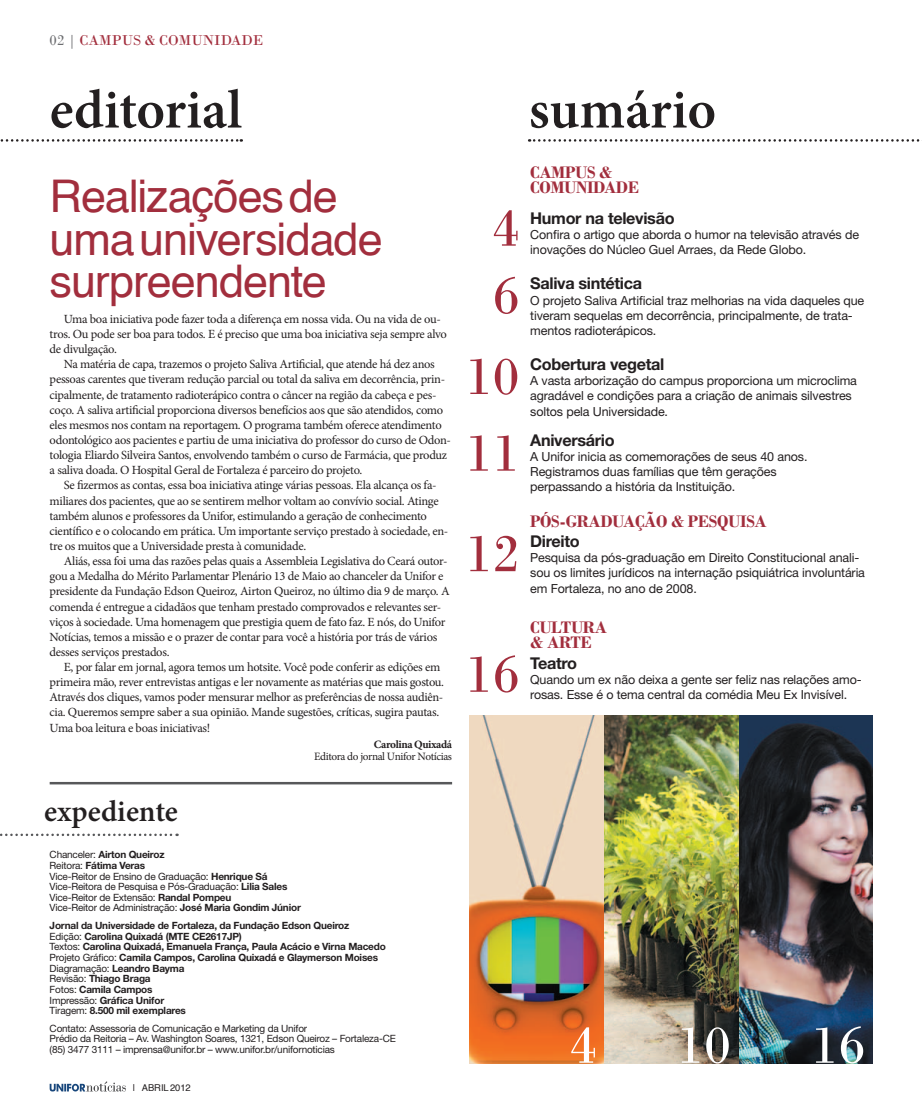
<style>
.page{position:relative;width:922px;height:1117px;background:#fff}
.page>*{position:absolute;margin:0;border:0;box-sizing:border-box;transform-origin:0 0}
.t1{font:600 55px "Minion Pro";color:#231f20}
.t2{font:55px "Bodoni";color:#a22e3d}
.t3{font:55px "Bodoni";color:#fff}
.t4{font:45px/42.5px "Helvetica";letter-spacing:-.025em;color:#a22e3d}
.t5{font:600 30px "Minion Pro";color:#231f20}
.t6{font:700 17.5px/15.1px "Bodoni";letter-spacing:-.02em;color:#a22e3d}
.t7{font:700 16.25px "Helvetica Neue";letter-spacing:-.02em;color:#231f20}
.t8{font:15px "Bodoni";color:#a22e3d}
.t9{font:12.5px/15.1px "Minion Pro";letter-spacing:-.025em;color:#231f20}
.t10{font:12.5px/15.1px "Helvetica Neue";letter-spacing:-.01em;color:#231f20}
.t11{font:11.25px "Minion Pro";letter-spacing:-.035em;color:#231f20}
.t12{font:700 11.25px "Minion Pro";letter-spacing:-.035em;color:#231f20}
.t13{font:10px/10.6px "Helvetica Neue";letter-spacing:-.02em;color:#231f20}
.t14{font:700 10px/10.6px "Helvetica Neue";letter-spacing:-.02em;color:#231f20}
.t15{font:9.38px "Helvetica";color:#231f20}
.s1{color:#6c6d70}
.s2{font-weight:700}
.s3{font-weight:400}
</style>
<div class="page">
<svg style="left:50px;top:1081px;width:76px;height:10px"></svg>
<img style="left:470px;top:715px;width:402px;height:348px">
<svg style="left:529px;top:139px;width:393px;height:3px"></svg>
<svg style="left:0;top:139px;width:242px;height:3px"></svg>
<hr style="left:50px;top:781px;width:402px;height:3px;background:#57585a">
<svg style="left:0;top:833px;width:177px;height:2px"></svg>
<p class="t8" style="left:50px;top:31px;width:215px"><span class="s1">02 |</span> CAMPUS &amp; COMUNIDADE</p>
<h1 class="t1" style="left:50px;top:72px;width:194px">editorial</h1>
<h1 class="t1" style="left:528px;top:72px;width:189px">sumário</h1>
<h3 class="t6" style="left:530px;top:165px;width:110px">CAMPUS &amp;<br>COMUNIDADE</h3>
<h3 class="t7" style="left:530px;top:208px;width:146px">Humor na televisão</h3>
<p class="t10" style="left:530px;top:226px;width:330px">Confira o artigo que aborda o humor na televisão através de inovações do Núcleo Guel Arraes, da Rede Globo.</p>
<h3 class="t7" style="left:530px;top:273px;width:113px">Saliva sintética</h3>
<p class="t10" style="left:530px;top:292px;width:335px">O projeto Saliva Artificial traz melhorias na vida daqueles que tiveram sequelas em decorrência, principalmente, de trata&shy;mentos radioterápicos.</p>
<h3 class="t7" style="left:530px;top:354px;width:136px">Cobertura vegetal</h3>
<p class="t10" style="left:530px;top:373px;width:328px">A vasta arborização do campus proporciona um microclima agradável e condições para a criação de animais silvestres soltos pela Universidade.</p>
<h3 class="t7" style="left:530px;top:430px;width:86px">Aniversário</h3>
<p class="t10" style="left:530px;top:448px;width:279px">A Unifor inicia as comemorações de seus 40 anos.<br>Registramos duas famílias que têm gerações perpassando a história da Instituição.</p>
<h3 class="t6" style="left:530px;top:513px;width:238px">PÓS-GRADUAÇÃO &amp; PESQUISA</h3>
<h3 class="t7" style="left:530px;top:531px;width:51px">Direito</h3>
<p class="t10" style="left:530px;top:550px;width:336px">Pesquisa da pós-graduação em Direito Constitucional anali&shy;sou os limites jurídicos na internação psiquiátrica involuntária em Fortaleza, no ano de 2008.</p>
<h3 class="t6" style="left:530px;top:619px;width:78px">CULTURA &amp; ARTE</h3>
<h3 class="t7" style="left:530px;top:652px;width:48px">Teatro</h3>
<p class="t10" style="left:530px;top:671px;width:333px">Quando um ex não deixa a gente ser feliz nas relações amo&shy;rosas. Esse é o tema central da comédia Meu Ex Invisível.</p>
<h2 class="t4" style="left:50px;top:174px;width:334px">Realizações de uma universidade surpreendente</h2>
<h1 class="t2" style="left:492px;top:195px;width:28px">4</h1>
<h1 class="t2" style="left:492px;top:263px;width:28px">6</h1>
<p class="t9" style="left:50px;top:311px;width:398px;text-indent:14px">Uma boa iniciativa pode fazer toda a diferença em nossa vida. Ou na vida de ou&shy;tros. Ou pode ser boa para todos. E é preciso que uma boa iniciativa seja sempre alvo de divulgação.</p>
<p class="t9" style="left:50px;top:357px;width:403px;text-indent:14px">Na matéria de capa, trazemos o projeto Saliva Artificial, que atende há dez anos pessoas carentes que tiveram redução parcial ou total da saliva em decorrência, prin&shy;cipalmente, de tratamento radioterápico contra o câncer na região da cabeça e pes&shy;coço. A saliva artificial proporciona diversos benefícios aos que são atendidos, como eles mesmos nos contam na reportagem. O programa também oferece atendimento odontológico aos pacientes e partiu de uma iniciativa do professor do curso de Odon&shy;tologia Eliardo Silveira Santos, envolvendo também o curso de Farmácia, que produz a saliva doada. O Hospital Geral de Fortaleza é parceiro do projeto.</p>
<p class="t9" style="left:50px;top:478px;width:400px;text-indent:14px">Se fizermos as contas, essa boa iniciativa atinge várias pessoas. Ela alcança os fa&shy;miliares dos pacientes, que ao se sentirem melhor voltam ao convívio social. Atinge também alunos e professores da Unifor, estimulando a geração de conhecimento científico e o colocando em prática. Um importante serviço prestado à sociedade, en&shy;tre os muitos que a Universidade presta à comunidade.</p>
<p class="t9" style="left:50px;top:553px;width:401px;text-indent:14px">Aliás, essa foi uma das razões pelas quais a Assembleia Legislativa do Ceará outor&shy;gou a Medalha do Mérito Parlamentar Plenário 13 de Maio ao chanceler da Unifor e presidente da Fundação Edson Queiroz, Airton Queiroz, no último dia 9 de março. A comenda é entregue a cidadãos que tenham prestado comprovados e relevantes ser&shy;viços à sociedade. Uma homenagem que prestigia quem de fato faz. E nós, do Unifor Notícias, temos a missão e o prazer de contar para você a história por trás de vários desses serviços prestados.</p>
<p class="t9" style="left:50px;top:659px;width:396px;text-indent:14px">E, por falar em jornal, agora temos um hotsite. Você pode conferir as edições em primeira mão, rever entrevistas antigas e ler novamente as matérias que mais gostou.<br>Através dos cliques, vamos poder mensurar melhor as preferências de nossa audiên&shy;cia. Queremos sempre saber a sua opinião. Mande sugestões, críticas, sugira pautas.<br>Uma boa leitura e boas iniciativas!</p>
<p class="t12" style="left:374px;top:736px;width:80px">Carolina Quixadá</p>
<p class="t11" style="left:314px;top:748px;width:139px">Editora do jornal Unifor Notícias</p>
<h1 class="t2" style="left:465px;top:343px;width:55px">10</h1>
<h1 class="t2" style="left:465px;top:420px;width:55px">11</h1>
<h1 class="t2" style="left:465px;top:520px;width:55px">12</h1>
<h1 class="t2" style="left:465px;top:641px;width:55px">16</h1>
<h3 class="t5" style="left:44px;top:790px;width:135px">expediente</h3>
<p class="t13" style="left:50px;top:849px;width:253px">Chanceler: <span class="s2">Airton Queiroz<br></span>Reitora: <span class="s2">Fátima Veras<br></span>Vice-Reitor de Ensino de Graduação: <span class="s2">Henrique Sá </span>Vice-Reitora de Pesquisa e Pós-Graduação: <span class="s2">Lilia Sales </span>Vice-Reitor de Extensão: <span class="s2">Randal Pompeu<br></span>Vice-Reitor de Administração: <span class="s2">José Maria Gondim Júnior</span></p>
<p class="t14" style="left:50px;top:919px;width:337px">Jornal da Universidade de Fortaleza, da Fundação Edson Queiroz<br><span class="s3">Edição:</span> Carolina Quixadá (MTE CE2617JP)<br><span class="s3">Textos:</span> Carolina Quixadá, Emanuela França, Paula Acácio e Virna Macedo <span class="s3">Projeto Gráfico:</span> Camila Campos, Carolina Quixadá e Glaymerson Moises <span class="s3">Diagramação:</span> Leandro Bayma<br><span class="s3">Revisão:</span> Thiago Braga<br><span class="s3">Fotos:</span> Camila Campos<br><span class="s3">Impressão:</span> Gráfica Unifor<br><span class="s3">Tiragem:</span> 8.500 mil exemplares</p>
<p class="t13" style="left:50px;top:1022px;width:347px">Contato: Assessoria de Comunicação e Marketing da Unifor<br>Prédio da Reitoria – Av. Washington Soares, 1321, Edson Queiroz – Fortaleza-CE (85) 3477 3111 – imprensa@unifor.br – www.unifor.br/unifornoticias</p>
<p class="t15" style="left:133px;top:1081px;width:59px">| ABRIL 2012</p>
<h1 class="t3" style="left:569px;top:1011px;width:28px">4</h1>
<h1 class="t3" style="left:677px;top:1011px;width:55px">10</h1>
<h1 class="t3" style="left:811px;top:1011px;width:55px">16</h1>
</div>
